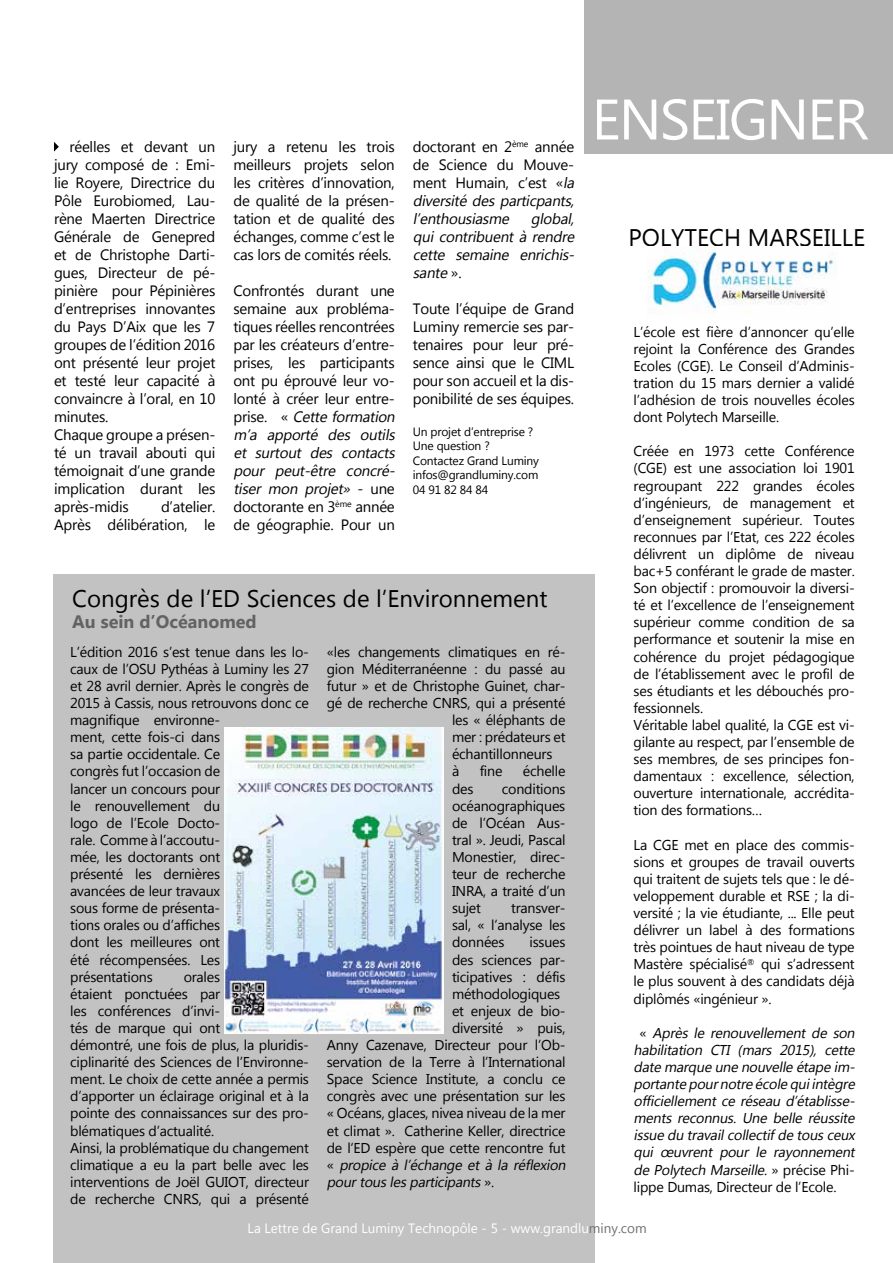
<style>
.page{position:relative;width:893px;height:1263px;background:#fff}
.page>*{position:absolute;margin:0;border:0;box-sizing:border-box;transform-origin:0 0}
.t1{font:57px "Microsoft New Tai Lue";letter-spacing:-.03em;color:#fff}
.t2{font:24px "Microsoft New Tai Lue";color:#000}
.t3{font:700 18px "Microsoft New Tai Lue";color:#646363}
.t4{font:15px/18px "Microsoft New Tai Lue";letter-spacing:-.015em;color:#000}
.t5{font:italic 15px/18px "Microsoft New Tai Lue";color:#000}
.t6{font:14.25px/17.1px "Microsoft New Tai Lue";letter-spacing:-.015em;color:#000;text-align:justify}
.t7{font:italic 14.25px/17.1px "Microsoft New Tai Lue";color:#000}
.t8{font:13.5px "Microsoft New Tai Lue";color:#fff}
.t9{font:12px/14.4px "Microsoft New Tai Lue";letter-spacing:-.015em;color:#000}
.s1{font-style:italic}
.s2{font-style:normal}
.s3{color:#706f6f}
</style>
<div class="page">
<div style="left:584px;top:0;width:309px;height:153px;background:#b5b4b4"></div>
<div style="left:53px;top:574px;width:541px;height:689px;background:#c2c2c2"></div>
<svg style="left:54px;top:142px;width:5px;height:10px"></svg>
<img style="left:648px;top:247px;width:188px;height:67px">
<img style="left:224px;top:727px;width:219px;height:306px">
<p class="t4" style="left:54px;top:138px;width:163px;text-indent:15px">réelles et devant un jury composé de : Emi&shy;lie Royere, Directrice du<br>Pôle Eurobiomed, Lau&shy;rène Maerten Directrice<br>Générale de Genepred et de Christophe Darti&shy;gues, Directeur de pé&shy;pinière pour Pépinières d’entreprises innovantes du Pays D’Aix que les 7 groupes de l’édition 2016 ont présenté leur projet et testé leur capacité à convaincre à l’oral, en 10 minutes.<br>Chaque groupe a présen&shy;té un travail abouti qui témoignait d’une grande implication durant les après-midis</p>
<p class="t4" style="left:54px;top:498px;width:163px;text-align:right">d’atelier.<br>Après délibération, le</p>
<p class="t4" style="left:233px;top:138px;width:163px;text-align:justify">jury a retenu les trois meilleurs projets selon les critères d’innovation, de qualité de la présen&shy;tation et de qualité des échanges, comme c’est le cas lors de comités réels.</p>
<p class="t4" style="left:233px;top:282px;width:166px">Confrontés durant une semaine aux probléma&shy;tiques réelles rencontrées par les créateurs d’entre&shy;prises, les participants ont pu éprouvé leur vo&shy;lonté à créer leur entre&shy;p r i s e . « <span class="s1">Cette formation m’a apporté des outils et surtout des contacts pour peut-être concré&shy;tiser mon projet»</span> - u n e doctorante en 3<sup>ème</sup> année de géographie. Pour un</p>
<p class="t5" style="left:413px;top:138px;width:166px"><span class="s2">doctorant en 2</span><sup>ème</sup> <span class="s2">année de Science du Mouve&shy;ment Humain, c’est «</span>la diversité des particpants, l’enthousiasme global, qui contribuent à rendre cette semaine enrichis&shy;sante <span class="s2">» .</span></p>
<p class="t4" style="left:413px;top:300px;width:163px;text-align:justify">Toute l’équipe de Grand Luminy remercie ses par&shy;tenaires pour leur pré&shy;sence ainsi que le CIML pour son accueil et la dis&shy;ponibilité de ses équipes.</p>
<p class="t9" style="left:413px;top:426px;width:128px">Un projet d’entreprise ?<br>Une question ?<br>Contactez Grand Luminy infos@grandluminy.com<br>04 91 82 84 84</p>
<h2 class="t2" style="left:72px;top:584px;width:477px">Congrès de l’ED Sciences de l’Environnement</h2>
<p class="t3" style="left:72px;top:612px;width:186px">Au sein d’Océanomed</p>
<p class="t6" style="left:70px;top:644px;width:240px;text-align:left">L’édition 2016 s’est tenue dans les lo&shy;caux de l’OSU Pythéas à Luminy les 27 et 28 avril dernier. Après le congrès de<br>2015 à Cassis, nous retrouvons donc ce magnifique environne-<br>ment, cette fois-ci dans<br>sa partie occidentale. Ce<br>congrès fut l’occasion de<br>lancer un concours pour<br>le renouvellement du<br>logo de l’Ecole Docto-<br>rale. Comme à l’accoutu-<br>mée, les doctorants ont<br>présenté les dernières<br>avancées de leur travaux<br>sous forme de présenta-<br>tions orales ou d’affiches<br>dont les meilleures ont<br>été récompensées. Les<br>présentations</p>
<p class="t6" style="left:327px;top:644px;width:240px">«les changements climatiques en ré-</p>
<p class="t6" style="left:327px;top:661px;width:240px">gion Méditerranéenne : du passé au</p>
<p class="t6" style="left:327px;top:678px;width:240px">futur » et de Christophe Guinet, char-</p>
<p class="t6" style="left:327px;top:696px;width:240px">gé de recherche CNRS, qui a présenté</p>
<p class="t6" style="left:452px;top:713px;width:115px">les « éléphants de</p>
<p class="t6" style="left:452px;top:730px;width:115px">mer : prédateurs et</p>
<p class="t6" style="left:452px;top:747px;width:102px">échantillonneurs</p>
<p class="t6" style="left:452px;top:764px;width:9px">à</p>
<p class="t6" style="left:480px;top:764px;width:24px">fine</p>
<p class="t6" style="left:523px;top:764px;width:44px">échelle</p>
<p class="t6" style="left:452px;top:781px;width:23px">des</p>
<p class="t6" style="left:452px;top:781px;width:115px;text-indent:50px">conditions océanographiques de l’Océan Aus&shy;tral ». Jeudi, Pascal Monestier, direc&shy;teur de recherche INRA, a traité d’un sujet</p>
<p class="t6" style="left:452px;top:901px;width:115px;text-indent:59px">transver&shy;sal, « l’analyse les données</p>
<p class="t6" style="left:529px;top:935px;width:38px">issues</p>
<p class="t6" style="left:452px;top:952px;width:115px">des sciences par-</p>
<p class="t6" style="left:452px;top:969px;width:115px">ticipatives : défis</p>
<p class="t6" style="left:452px;top:986px;width:110px">méthodologiques</p>
<p class="t6" style="left:452px;top:1003px;width:115px">et enjeux de bio-</p>
<p class="t6" style="left:452px;top:1020px;width:115px">diversité » puis,</p>
<p class="t6" style="left:327px;top:1038px;width:240px">Anny Cazenave, Directeur pour l’Ob-</p>
<p class="t6" style="left:327px;top:1055px;width:240px">servation de la Terre à l’International</p>
<p class="t6" style="left:327px;top:1072px;width:240px">Space Science Institute, a conclu ce</p>
<p class="t6" style="left:327px;top:1089px;width:240px">congrès avec une présentation sur les</p>
<p class="t6" style="left:327px;top:1106px;width:240px">« Océans, glaces, nivea niveau de la mer</p>
<p class="t6" style="left:327px;top:1123px;width:240px">et climat ». Catherine Keller, directrice</p>
<p class="t6" style="left:327px;top:1140px;width:240px">de l‘ED espère que cette rencontre fut</p>
<p class="t7" style="left:327px;top:1157px;width:244px"><span class="s2">«</span> propice à l’échange et à la réflexion</p>
<p class="t7" style="left:327px;top:1174px;width:169px">pourtouslesparticipants<span class="s2">» .</span></p>
<p class="t6" style="left:70px;top:969px;width:240px;text-align:left;text-indent:113px">orales<br>étaient ponctuées par<br>les conférences d’invi-<br>tés de marque qui ont<br>démontré, une fois de plus, la pluridis&shy;ciplinarité des Sciences de l’Environne&shy;ment. Le choix de cette année a permis d’apporter un éclairage original et à la pointe des connaissances sur des pro&shy;blématiques d’actualité.<br>Ainsi, la problématique du changement climatique a eu la part belle avec les interventions de Joël GUIOT, directeur de recherche CNRS, qui a présenté</p>
<h1 class="t1" style="left:592px;top:87px;width:278px">ENSEIGNER</h1>
<h2 class="t2" style="left:628px;top:223px;width:238px">POLYTECH MARSEILLE</h2>
<p class="t6" style="left:634px;top:324px;width:223px">L’école est fière d’annoncer qu’elle rejoint la Conférence des Grandes Ecoles (CGE). Le Conseil d’Adminis&shy;tration du 15 mars dernier a validé l’adhésion de trois nouvelles écoles dont Polytech Marseille.</p>
<p class="t6" style="left:634px;top:444px;width:223px;text-align:left">Créée en 1973 cette Conférence (CGE) est une association loi 1901 regroupant 222 grandes écoles d’ingénieurs, de management et d’enseignement supérieur. Toutes reconnues par l’Etat, ces 222 écoles délivrent un diplôme de niveau bac+5 conférant le grade de master.<br>Son objectif : promouvoir la diversi&shy;té et l’excellence de l’enseignement supérieur comme condition de sa performance et soutenir la mise en cohérence du projet pédagogique de l’établissement avec le profil de ses étudiants et les débouchés pro&shy;fessionnels.<br>Véritable label qualité, la CGE est vi&shy;gilante au respect, par l’ensemble de ses membres, de ses principes fon&shy;damentaux : excellence, sélection, ouverture internationale, accrédita&shy;tion des formations…</p>
<p class="t6" style="left:634px;top:837px;width:223px">La CGE met en place des commis&shy;sions et groupes de travail ouverts qui traitent de sujets tels que : le dé&shy;veloppement durable et RSE ; la di&shy;versité ; la vie étudiante, ... Elle peut délivrer un label à des formations très pointues de haut niveau de type Mastère spécialisé<sup>®</sup> qui s’adressent le plus souvent à des candidats déjà diplômés «ingénieur ».</p>
<p class="t7" style="left:634px;top:1025px;width:226px;text-indent:6px"><span class="s2">«</span> Après le renouvellement de son habilitation CTI (mars 2015), cette date marque une nouvelle étape im&shy;portante pournotre école quiintègre officiellement ce réseau d’établisse&shy;ments reconnus. Une belle réussite issue du travailcollectifde tousceux qui œuvrent pour le rayonnement de Polytech Marseille. <span class="s2">» p ré c i s e P h i - lippe Dumas, Directeur de l’Ecole.</span></p>
<p class="t8" style="left:248px;top:1220px;width:401px">La Lettre de Grand Luminy Technopôle - 5 - www.grandlu<span class="s3">miny.com</span></p>
</div>
